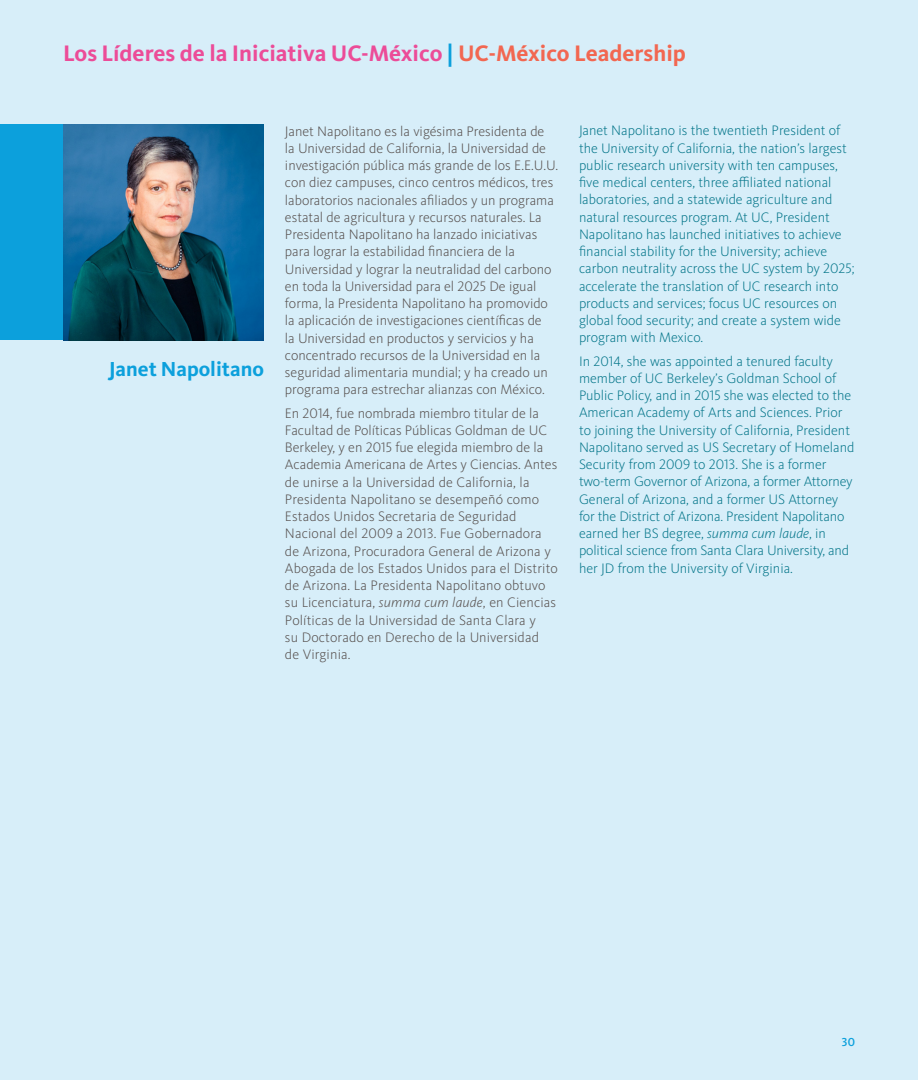
<style>
.page{position:relative;width:918px;height:1080px;background:#d7eef9}
.page>*{position:absolute;margin:0;border:0;box-sizing:border-box;transform-origin:0 0}
.t1{font:700 23.25px "Kievit OT";color:#ec4c98}
.t2{font:700 21px "Kievit OT";color:#0ca0dc}
.t3{font:300 14.25px/17.2px "Kievit OT";color:#57504e}
.t4{font:300 14.25px/17.2px "Kievit OT";color:#05768a}
.t5{font:500 12px "Kievit OT";color:#0ca0dc}
.s1{color:#0ca0dc}
.s2{color:#f26751}
.s3{font-style:italic}
</style>
<div class="page">
<img style="left:63px;top:124px;width:201px;height:216px">
<div style="left:0;top:124px;width:63px;height:216px;background:#0ca0dc"></div>
<h1 class="t1" style="left:63px;top:40px;width:624px">Los Líderes de la Iniciativa UC-México <span class="s1">|</span> <span class="s2">UC-México Leadership</span></h1>
<h2 class="t2" style="left:109px;top:357px;width:157px">Janet Napolitano</h2>
<p class="t3" style="left:285px;top:122px;width:275px">Janet Napolitano es la vigésima Presidenta de<br>la Universidad de California, la Universidad de investigación pública más grande de los E.E.U.U. con diez campuses, cinco centros médicos, tres laboratorios nacionales afiliados y un programa estatal de agricultura y recursos naturales. La Presidenta Napolitano ha lanzado iniciativas para lograr la estabilidad financiera de la Universidad y lograr la neutralidad del carbono en toda la Universidad para el 2025 De igual forma, la Presidenta Napolitano ha promovido la aplicación de investigaciones científicas de<br>la Universidad en productos y servicios y ha concentrado recursos de la Universidad en la seguridad alimentaria mundial; y ha creado un programa para estrechar alianzas con México.</p>
<p class="t3" style="left:285px;top:405px;width:274px">En 2014, fue nombrada miembro titular de la Facultad de Políticas Públicas Goldman de UC Berkeley, y en 2015 fue elegida miembro de la Academia Americana de Artes y Ciencias. Antes de unirse a la Universidad de California, la Presidenta Napolitano se desempeñó como Estados Unidos Secretaria de Seguridad Nacional del 2009 a 2013. Fue Gobernadora de Arizona, Procuradora General de Arizona y Abogada de los Estados Unidos para el Distrito de Arizona. La Presidenta Napolitano obtuvo su Licenciatura, <span class="s3">summa cum laude</span>, en Ciencias Políticas de la Universidad de Santa Clara y<br>su Doctorado en Derecho de la Universidad<br>de Virginia.</p>
<p class="t4" style="left:579px;top:122px;width:277px">Janet Napolitano is the twentieth President of the University of California, the nation’s largest public research university with ten campuses, five medical centers, three affiliated national laboratories, and a statewide agriculture and natural resources program. At UC, President Napolitano has launched initiatives to achieve financial stability for the University; achieve carbon neutrality across the UC system by 2025; accelerate the translation of UC research into products and services; focus UC resources on global food security; and create a system wide program with Mexico.</p>
<p class="t4" style="left:579px;top:353px;width:277px">In 2014, she was appointed a tenured faculty member of UC Berkeley’s Goldman School of Public Policy, and in 2015 she was elected to the American Academy of Arts and Sciences. Prior to joining the University of California, President Napolitano served as US Secretary of Homeland Security from 2009 to 2013. She is a former two-term Governor of Arizona, a former Attorney General of Arizona, and a former US Attorney for the District of Arizona. President Napolitano earned her BS degree, <span class="s3">summa cum laude</span>, in political science from Santa Clara University, and her JD from the University of Virginia.</p>
<p class="t5" style="left:842px;top:1035px;width:15px">30</p>
</div>
